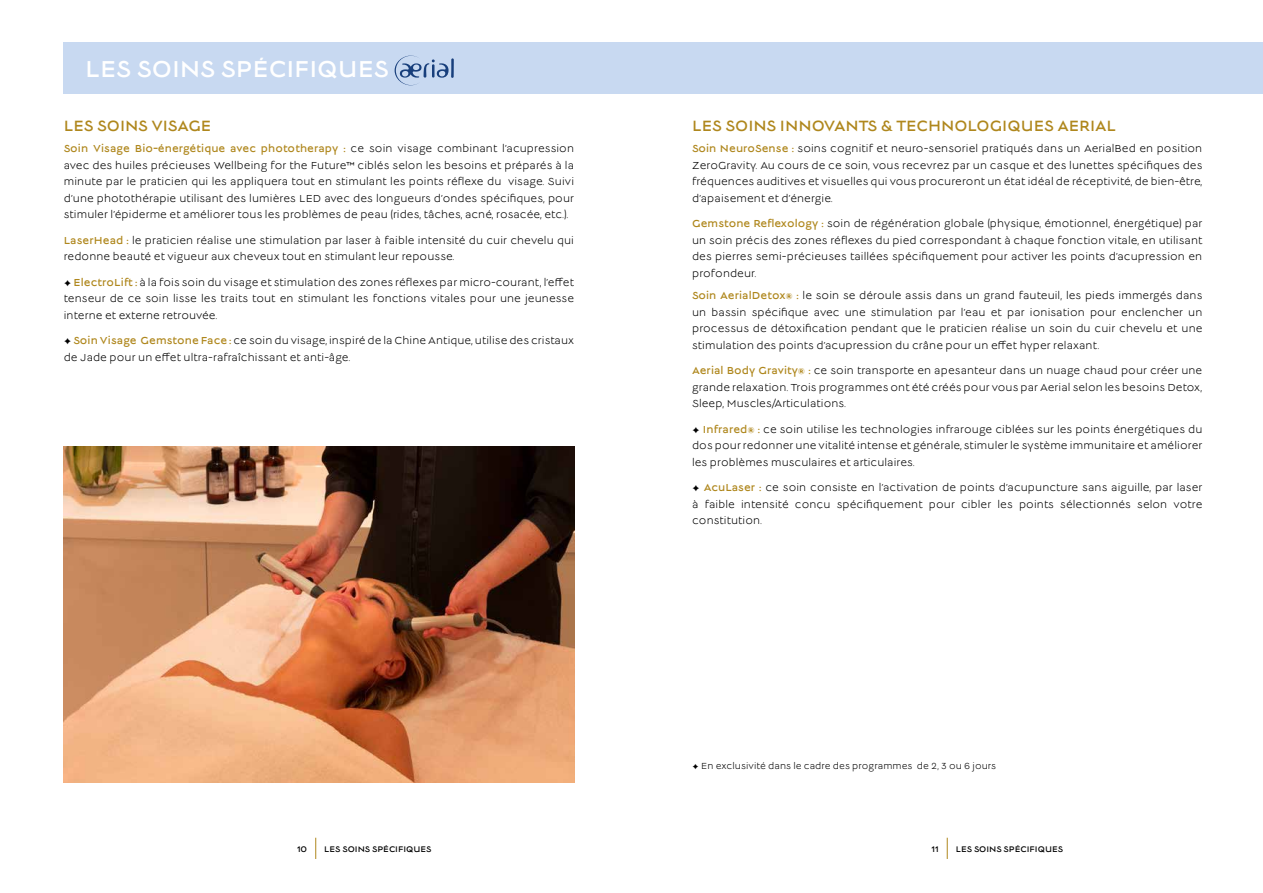
<style>
.page{position:relative;width:1263px;height:893px;background:#fff}
.page>*{position:absolute;margin:0;border:0;box-sizing:border-box;transform-origin:0 0}
.t1{font:25.5px "Lucien";color:#fff}
.t2{font:16.5px "Lucien";color:#af871d}
.t3{font:11.25px/16.5px "Lucien";letter-spacing:.01em;color:#000;text-align:justify}
.t4{font:9.75px "Lucien";letter-spacing:.01em;color:#000}
.t5{font:9px "Lucien";color:#000}
.s1{color:#af871d}
.s2{font-style:inherit}
</style>
<div class="page">
<img style="left:64px;top:446px;width:510px;height:336px">
<svg style="left:315px;top:838px;width:1px;height:21px"></svg>
<svg style="left:947px;top:838px;width:1px;height:21px"></svg>
<div style="left:64px;top:43px;width:1199px;height:51px;background:#c8d9f1"></div>
<svg style="left:395px;top:56px;width:59px;height:29px"></svg>
<h1 class="t1" style="left:85px;top:58px;width:306px">LES SOINS SPÉCIFIQUES</h1>
<h2 class="t2" style="left:64px;top:119px;width:149px">LES SOINS VISAGE</h2>
<p class="t3" style="left:64px;top:141px;width:512px"><span class="s1">Soin Visage Bio-énergétique avec phototherapy :</span> ce soin visage combinant l’acupression avec des huiles précieuses Wellbeing for the Future™ ciblés selon les besoins et préparés à la minute par le praticien qui les appliquera tout en stimulant les points réflexe du visage. Suivi d’une photothérapie utilisant des lumières LED avec des longueurs d’ondes spécifiques, pour stimuler l’épiderme et améliorer tous les problèmes de peau (rides, tâches, acné, rosacée, etc.).</p>
<p class="t3" style="left:64px;top:233px;width:512px"><span class="s1">LaserHead :</span> le praticien réalise une stimulation par laser à faible intensité du cuir chevelu qui redonne beauté et vigueur aux cheveux tout en stimulant leur repousse.</p>
<p class="t3" style="left:64px;top:275px;width:512px"><span class="s2">♢</span> <span class="s1">ElectroLift :</span> à la fois soin du visage et stimulation des zones réflexes par micro-courant, l’effet tenseur de ce soin lisse les traits tout en stimulant les fonctions vitales pour une jeunesse interne et externe retrouvée.</p>
<p class="t3" style="left:64px;top:333px;width:512px"><span class="s2">♢</span> <span class="s1">Soin Visage Gemstone Face :</span> ce soin du visage, inspiré de la Chine Antique, utilise des cristaux de Jade pour un effet ultra-rafraîchissant et anti-âge.</p>
<h2 class="t2" style="left:692px;top:119px;width:426px">LES SOINS INNOVANTS &amp; TECHNOLOGIQUES AERIAL</h2>
<p class="t3" style="left:692px;top:141px;width:512px"><span class="s1">Soin NeuroSense :</span> soins cognitif et neuro-sensoriel pratiqués dans un AerialBed en position ZeroGravity. Au cours de ce soin, vous recevrez par un casque et des lunettes spécifiques des fréquences auditives et visuelles qui vous procureront un état idéal de réceptivité, de bien-être, d’apaisement et d’énergie.</p>
<p class="t3" style="left:692px;top:216px;width:512px"><span class="s1">Gemstone Reflexology :</span> soin de régénération globale (physique, émotionnel, énergétique) par un soin précis des zones réflexes du pied correspondant à chaque fonction vitale, en utilisant des pierres semi-précieuses taillées spécifiquement pour activer les points d’acupression en profondeur.</p>
<p class="t3" style="left:692px;top:288px;width:512px"><span class="s1">Soin AerialDetox® :</span> le soin se déroule assis dans un grand fauteuil, les pieds immergés dans un bassin spécifique avec une stimulation par l’eau et par ionisation pour enclencher un processus de détoxification pendant que le praticien réalise un soin du cuir chevelu et une stimulation des points d’acupression du crâne pour un effet hyper relaxant.</p>
<p class="t3" style="left:692px;top:363px;width:512px"><span class="s1">Aerial Body Gravity® :</span> ce soin transporte en apesanteur dans un nuage chaud pour créer une grande relaxation. Trois programmes ont été créés pour vous par Aerial selon les besoins Detox, Sleep, Muscles/Articulations.</p>
<p class="t3" style="left:692px;top:422px;width:512px"><span class="s2">♢</span> <span class="s1">Infrared® :</span> ce soin utilise les technologies infrarouge ciblées sur les points énergétiques du dos pour redonner une vitalité intense et générale, stimuler le système immunitaire et améliorer les problèmes musculaires et articulaires.</p>
<p class="t3" style="left:692px;top:480px;width:512px"><span class="s2">♢</span> <span class="s1">AcuLaser :</span> ce soin consiste en l’activation de points d’acupuncture sans aiguille, par laser à faible intensité conçu spécifiquement pour cibler les points sélectionnés selon votre constitution.</p>
<p class="t4" style="left:692px;top:761px;width:305px">♢ En exclusivité dans le cadre des programmes de 2, 3 ou 6 jours</p>
<p class="t5" style="left:297px;top:845px;width:12px">10</p>
<p class="t5" style="left:324px;top:845px;width:109px">LES SOINS SPÉCIFIQUES</p>
<p class="t5" style="left:931px;top:845px;width:9px">11</p>
<p class="t5" style="left:956px;top:845px;width:109px">LES SOINS SPÉCIFIQUES</p>
</div>
